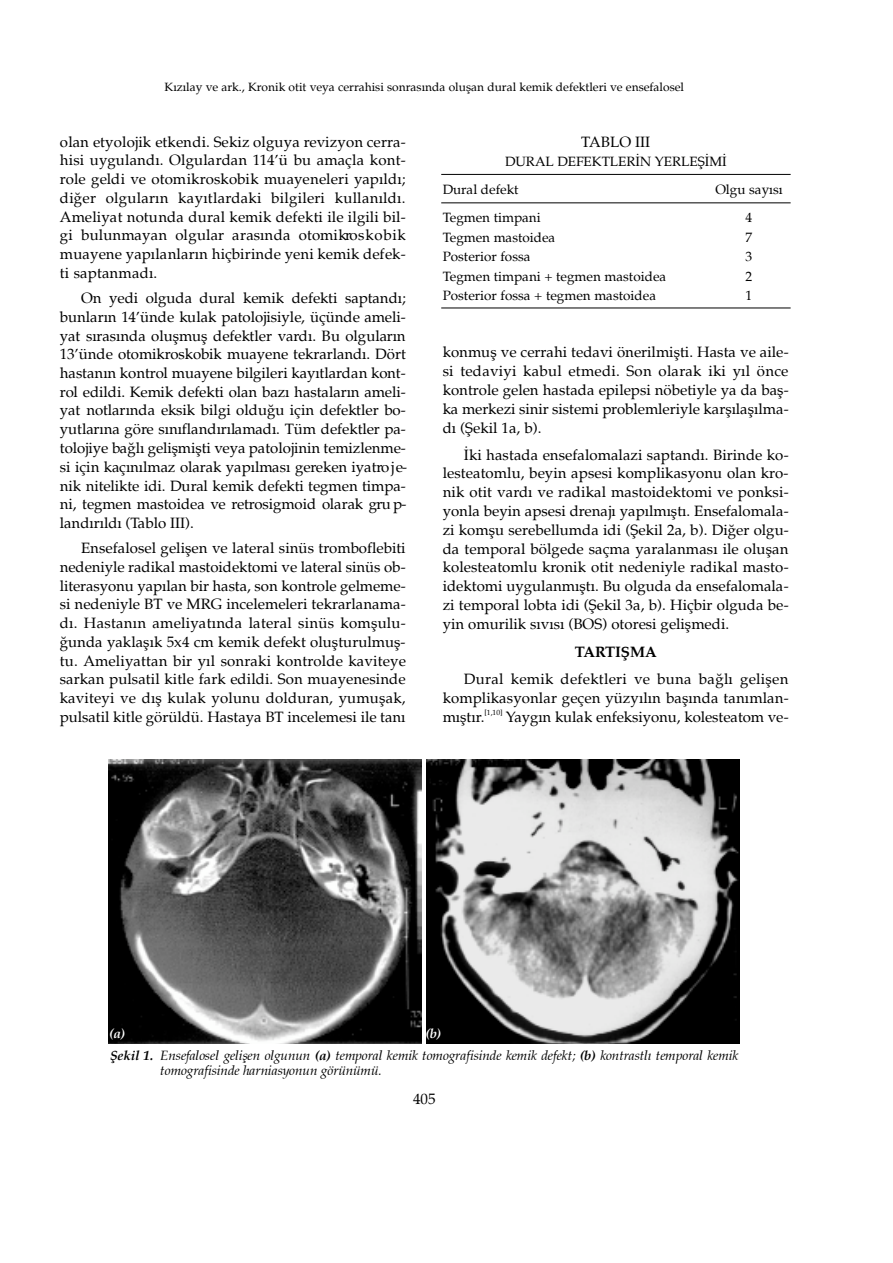
<style>
.page{position:relative;width:893px;height:1263px;background:#fff}
.page>*{position:absolute;margin:0;border:0;box-sizing:border-box;transform-origin:0 0}
.t1{font:15px/18.8px "Palatino Turk";color:#000;text-align:justify}
.t2{font:15px "Palatino Turk B";color:#000}
.t3{font:13.5px/27.8px "Palatino Turk";color:#000}
.t4{font:13.5px/15.1px "Palatino Turk I";color:#000}
.t5{font:13.5px "Palatino Turk BI";color:#fff}
.t6{font:12px "Palatino Turk";color:#000}
.t7{font:7.5px "Palatino Turk";color:#000}
.s1{font-family:"Palatino Turk BI"}
</style>
<div class="page">
<img style="left:427px;top:760px;width:312px;height:284px">
<hr style="left:441px;top:174px;width:349px;height:1px;background:#000">
<hr style="left:441px;top:203px;width:349px;height:1px;background:#000">
<hr style="left:441px;top:308px;width:349px;height:1px;background:#000">
<img style="left:109px;top:760px;width:312px;height:284px">
<p class="t6" style="left:165px;top:80px;width:521px">K›z›lay ve ark., Kronik otit veya cerrahisi sonras›nda oluflan dural kemik defektleri ve ensefalosel</p>
<p class="t1" style="left:60px;top:133px;width:347px">olan etyolojik etkendi. Sekiz olguya revizyon cerra&shy;hisi uyguland›. Olgulardan 114’ü bu amaçla kont&shy;role geldi ve otomikroskobik muayeneleri yap›ld›; di¤er olgular›n kay›tlardaki bilgileri kullan›ld›.<br>Ameliyat notunda dural kemik defekti ile ilgili bil&shy;gi bulunmayan olgular aras›nda otomikro s k o b i k muayene yap›lanlar›n hiçbirinde yeni kemik defek&shy;ti saptanmad›.</p>
<p class="t1" style="left:60px;top:290px;width:349px;text-indent:21px">On yedi olguda dural kemik defekti saptand›; bunlar›n 14’ünde kulak patolojisiyle, üçünde ameli&shy;yat s›ras›nda oluflmufl defektler vard›. Bu olgular›n 13’ünde otomikroskobik muayene tekrarland›. Dört hastan›n kontrol muayene bilgileri kay›tlardan kont&shy;rol edildi. Kemik defekti olan baz› hastalar›n ameli&shy;yat notlar›nda eksik bilgi oldu¤u için defektler bo&shy;yutlar›na göre s›n›fland›r›lamad›. Tüm defektler pa&shy;tolojiye ba¤l› geliflmiflti veya patolojinin temizlenme&shy;si için kaç›n›lmaz olarak yap›lmas› gereken iyatro j e&shy;nik nitelikte idi. Dural kemik defekti tegmen timpa&shy;ni, tegmen mastoidea ve re trosigmoid olarak gru p&shy;land›r›ld› (Tablo III).</p>
<p class="t1" style="left:60px;top:540px;width:347px;text-indent:21px">Ensefalosel geliflen ve lateral sinüs tromboflebiti nedeniyle radikal mastoidektomi ve lateral sinüs ob&shy;literasyonu yap›lan bir hasta, son kontrole gelmeme&shy;si nedeniyle BT ve MRG incelemeleri tekrarlanama&shy;d›. Hastan›n ameliyat›nda lateral sinüs komflulu-¤unda yaklafl›k 5x4 cm kemik defekt oluflturulmufl&shy;tu. Ameliyattan bir y›l sonraki kontrolde kaviteye sarkan pulsatil kitle fark edildi. Son muayenesinde kaviteyi ve d›fl kulak yolunu dolduran, yumuflak, pulsatil kitle görüldü. Hastaya BT incelemesi ile tan›</p>
<p class="t1" style="left:581px;top:133px;width:71px">TABLO III</p>
<p class="t3" style="left:442px;top:149px;width:285px;text-indent:62px">DURAL DEFEKTLER‹N YERLEfi‹M‹<br>Dural defekt</p>
<p class="t3" style="left:715px;top:177px;width:69px">Olgu say›s›</p>
<p class="t3" style="left:442px;top:205px;width:99px">Tegmen timpani</p>
<p class="t3" style="left:745px;top:205px;width:8px">4</p>
<p class="t3" style="left:442px;top:224px;width:114px">Tegmen mastoidea</p>
<p class="t3" style="left:745px;top:224px;width:8px">7</p>
<p class="t3" style="left:442px;top:244px;width:89px">Posterior fossa</p>
<p class="t3" style="left:745px;top:244px;width:8px">3</p>
<p class="t3" style="left:442px;top:263px;width:225px">Tegmen timpani + tegmen mastoidea</p>
<p class="t3" style="left:745px;top:263px;width:8px">2</p>
<p class="t3" style="left:442px;top:283px;width:215px">Posterior fossa + tegmen mastoidea</p>
<p class="t3" style="left:745px;top:283px;width:8px">1</p>
<p class="t1" style="left:442px;top:344px;width:347px">konmufl ve cerrahi tedavi önerilmiflti. Hasta ve aile&shy;si tedaviyi kabul etmedi. Son olarak iki y›l önce kontrole gelen hastada epilepsi nöbetiyle ya da bafl&shy;ka merkezi sinir sistemi problemleriyle karfl›lafl›lma&shy;d› (fiekil 1a, b).</p>
<p class="t1" style="left:442px;top:446px;width:347px;text-indent:21px">‹ki hastada ensefalomalazi saptand›. Birinde ko&shy;lesteatomlu, beyin apsesi komplikasyonu olan kro&shy;nik otit vard› ve radikal mastoidektomi ve ponksi&shy;yonla beyin apsesi drenaj› yap›lm›flt›. Ensefalomala&shy;zi komflu serebellumda idi (fiekil 2a, b). Di¤er olgu&shy;da temporal bölgede saçma yaralanmas› ile oluflan kolesteatomlu kronik otit nedeniyle radikal masto&shy;idektomi uygulanm›flt›. Bu olguda da ensefalomala&shy;zi temporal lobta idi (fiekil 3a, b). Hiçbir olguda be&shy;yin omurilik s›v›s› (BOS) otoresi geliflmedi.</p>
<p class="t2" style="left:575px;top:643px;width:83px">TARTIfiMA</p>
<p class="t1" style="left:442px;top:671px;width:347px;text-indent:21px">Dural kemik defektleri ve buna ba¤l› geliflen komplikasyonlar geçen yüzy›l›n bafl›nda tan›mlan&shy;m›flt›r.</p>
<p class="t7" style="left:484px;top:708px;width:20px">[1,10]</p>
<p class="t1" style="left:505px;top:708px;width:284px">Yayg›n kulak enfeksiyonu, kolesteatom ve-</p>
<p class="t5" style="left:109px;top:1025px;width:18px">(a )</p>
<p class="t5" style="left:425px;top:1025px;width:17px">(b )</p>
<p class="t4" style="left:160px;top:1049px;width:579px;text-indent:-50px"><span class="s1">fiekil 1.</span> Ensefalosel geliflen olgunun <span class="s1">(a )</span> temporal kemik tomografisinde kemik defekt; <span class="s1">(b )</span> kontrastl› temporal kemik tomografisinde harniasyonun görünümü.</p>
<p class="t1" style="left:413px;top:1091px;width:24px">405</p>
</div>
